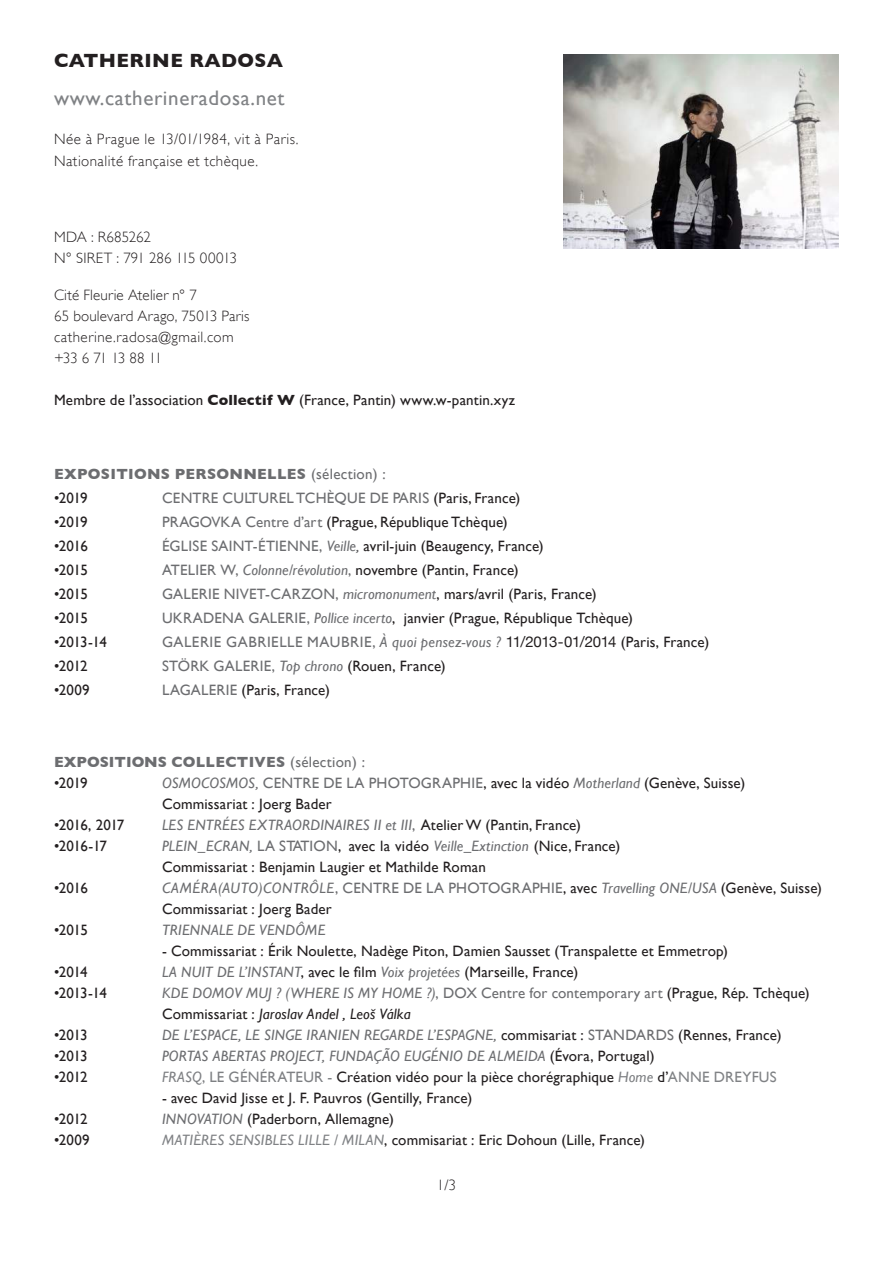
<style>
.page{position:relative;width:893px;height:1263px;background:#fff}
.page>*{position:absolute;margin:0;border:0;box-sizing:border-box;transform-origin:0 0}
.t1{font:21px "Gill Sans";letter-spacing:.03em;color:#808285}
.t2{font:700 19.5px "Gill Sans";letter-spacing:.02em;color:#231f20}
.t3{font:15px/21px "Gill Sans";letter-spacing:.01em;color:#231f20}
.t4{font:italic 15px "Gill Sans";letter-spacing:.015em;color:#6c6d70}
.t5{font:300 15px/21px "Gill Sans";letter-spacing:.025em;color:#231f20}
.t6{font:15px "Gill Sans";letter-spacing:.02em;color:#6c6d70}
.t7{font:700 15px "Gill Sans";letter-spacing:.02em;color:#6c6d70}
.t8{font:300 15px/21px "Gill Sans";letter-spacing:.005em;color:#231f20}
.t9{font:15px "Gill Sans";letter-spacing:-.03em;color:#231f20}
.s1{font-weight:700}
.s2{font-weight:400}
.s3{color:#231f20}
.s4{color:#6c6d70}
.s5{font-style:italic;color:#6c6d70}
.s6{font-style:italic;color:#57585a}
.s7{font-style:italic}
.s8{font-family:"Helvetica Neue";color:#231f20}
.s9{font-style:normal}
.s10{font-style:normal;color:#231f20}
.s11{font-style:italic;color:#7e8083}
.s12{color:#7e8083}
.s13{color:#808285}
.s14{font-style:italic;color:#808285}
</style>
<div class="page">
<img style="left:563px;top:54px;width:276px;height:194px">
<h2 class="t2" style="left:54px;top:49px;width:231px">CATHERINE RADOSA</h2>
<h1 class="t1" style="left:54px;top:85px;width:232px">www.catherineradosa.net</h1>
<p class="t5" style="left:54px;top:128px;width:246px;line-height:22.5px">Née à Prague le 13/01/1984, vit à Paris.<br>Nationalité française et tchèque.</p>
<p class="t8" style="left:54px;top:226px;width:184px">MDA : R685262<br>N° SIRET : 791 286 115 00013</p>
<p class="t5" style="left:54px;top:285px;width:197px">Cité Fleurie Atelier n° 7<br>65 boulevard Arago, 75013 Paris catherine.radosa@gmail.com +33 6 71 13 88 11</p>
<p class="t3" style="left:54px;top:389px;width:463px">Membre de l’association <span class="s1">Collectif W</span> (France, Pantin) www.w-pantin.xyz</p>
<p class="t7" style="left:54px;top:465px;width:333px">EXPOSITIONS PERSONNELLES <span class="s2">(sélection) :</span></p>
<p class="t3" style="left:54px;top:487px;width:35px">•2019</p>
<p class="t6" style="left:162px;top:489px;width:360px">CENTRE CULTUREL TCHÈQUE DE PARIS <span class="s3">(Paris, France)</span></p>
<p class="t3" style="left:54px;top:511px;width:35px">•2019</p>
<p class="t3" style="left:162px;top:511px;width:347px"><span class="s4">PRAGOVKA Centre d’art</span> (Prague, République Tchèque)</p>
<p class="t3" style="left:54px;top:535px;width:35px">•2016</p>
<p class="t3" style="left:162px;top:535px;width:383px"><span class="s4">ÉGLISE SAINT-ÉTIENNE,</span> <span class="s5">Veille</span><span class="s6">,</span> avril-juin (Beaugency, France)</p>
<p class="t3" style="left:54px;top:559px;width:35px">•2015</p>
<p class="t3" style="left:162px;top:559px;width:358px"><span class="s4">ATELIER W,</span> <span class="s5">Colonne/révolution</span><span class="s4">,</span> novembre (Pantin, France)</p>
<p class="t3" style="left:54px;top:583px;width:35px">•2015</p>
<p class="t3" style="left:162px;top:583px;width:436px"><span class="s4">GALERIE NIVET-CARZON,</span> <span class="s5">micromonument</span>, mars/avril (Paris, France)</p>
<p class="t3" style="left:54px;top:607px;width:35px">•2015</p>
<p class="t3" style="left:162px;top:607px;width:473px"><span class="s4">UKRADENA GALERIE,</span> <span class="s5">Pollice incerto</span>, janvier (Prague, République Tchèque)</p>
<p class="t3" style="left:54px;top:631px;width:54px">•2013-14</p>
<p class="t6" style="left:162px;top:633px;width:549px">GALERIE GABRIELLE MAUBRIE, <span class="s7">À quoi pensez-vous ?</span> <span class="s8">11/2013-01/2014</span> <span class="s3">(Paris, France)</span></p>
<p class="t3" style="left:54px;top:655px;width:35px">•2012</p>
<p class="t3" style="left:162px;top:655px;width:285px"><span class="s4">STÖRK GALERIE,</span> <span class="s5">Top chrono</span> (Rouen, France)</p>
<p class="t3" style="left:54px;top:679px;width:37px">•2009</p>
<p class="t3" style="left:162px;top:679px;width:169px"><span class="s4">LAGALERIE</span> (Paris, France)</p>
<p class="t7" style="left:54px;top:753px;width:312px">EXPOSITIONS COLLECTIVES <span class="s2">(sélection) :</span></p>
<p class="t3" style="left:54px;top:773px;width:35px">•2019</p>
<p class="t3" style="left:162px;top:773px;width:585px"><span class="s5">OSMOCOSMOS,</span> <span class="s4">CENTRE DE LA PHOTOGRAPHIE</span>, avec la vidéo <span class="s5">Motherland</span> (Genève, Suisse)<br>Commissariat : Joerg Bader</p>
<p class="t9" style="left:54px;top:816px;width:72px">•2016, 2017</p>
<p class="t4" style="left:162px;top:817px;width:420px">LES ENTRÉES EXTRAORDINAIRES II et III<span class="s9">,</span> <span class="s10">Atelier W (Pantin, France)</span></p>
<p class="t3" style="left:54px;top:836px;width:55px">•2016-17</p>
<p class="t3" style="left:162px;top:836px;width:460px"><span class="s5">PLEIN_ECRAN,</span> <span class="s4">LA STATION</span>, avec la vidéo <span class="s5">Veille_Extinction</span> (Nice, France)<br>Commissariat : Benjamin Laugier et Mathilde Roman</p>
<p class="t3" style="left:54px;top:878px;width:35px">•2016</p>
<p class="t3" style="left:162px;top:878px;width:661px"><span class="s5">CAMÉRA(AUTO)CONTRÔLE</span><span class="s4">, CENTRE DE LA PHOTOGRAPHIE</span>, avec <span class="s5">Travelling ONE/USA</span> (Genève, Suisse)<br>Commissariat : Joerg Bader</p>
<p class="t3" style="left:54px;top:920px;width:35px">•2015</p>
<p class="t4" style="left:162px;top:922px;width:165px">TRIENNALE DE VENDÔME</p>
<p class="t3" style="left:162px;top:941px;width:567px">- Commissariat : Érik Noulette, Nadège Piton, Damien Sausset (Transpalette et Emmetrop)</p>
<p class="t3" style="left:54px;top:962px;width:35px">•2014</p>
<p class="t4" style="left:162px;top:964px;width:418px">LA NUIT DE L’INSTANT<span class="s10">, avec le film</span> Voix projetées <span class="s10">(Marseille, France)</span></p>
<p class="t3" style="left:54px;top:983px;width:54px">•2013-14</p>
<p class="t3" style="left:162px;top:983px;width:649px"><span class="s5">KDE DOMOV MUJ ? (WHERE IS MY HOME ?)</span><span class="s4">, DOX Centre for contemporary art</span> (Prague, Rép. Tchèque)<br>Commissariat : <span class="s7">Jaroslav Andel , Leoš Válka</span></p>
<p class="t3" style="left:54px;top:1025px;width:35px">•2013</p>
<p class="t4" style="left:162px;top:1027px;width:621px">DE L’ESPACE, LE SINGE IRANIEN REGARDE L’ESPAGNE, <span class="s10">commisariat :</span> <span class="s9">STANDARDS</span> <span class="s10">(Rennes, France)</span></p>
<p class="t3" style="left:54px;top:1046px;width:35px">•2013</p>
<p class="t4" style="left:162px;top:1048px;width:494px">PORTAS ABERTAS PROJECT, FUNDAÇÃO EUGÉNIO DE ALMEIDA <span class="s10">(Évora, Portugal)</span></p>
<p class="t3" style="left:54px;top:1067px;width:35px">•2012</p>
<p class="t3" style="left:162px;top:1067px;width:616px"><span class="s11">FRASQ</span><span class="s12">, LE GÉNÉRATEUR -</span> Création vidéo pour la pièce chorégraphique <span class="s11">Home</span> d’<span class="s13">ANNE DREYFUS</span></p>
<p class="t3" style="left:162px;top:1088px;width:312px">- avec David Jisse et J. F. Pauvros (Gentilly, France)</p>
<p class="t3" style="left:54px;top:1109px;width:35px">•2012</p>
<p class="t3" style="left:162px;top:1109px;width:233px"><span class="s5">INNOVATION</span> (Paderborn, Allemagne)</p>
<p class="t3" style="left:54px;top:1130px;width:37px">•2009</p>
<p class="t3" style="left:162px;top:1130px;width:485px"><span class="s14">MATIÈRES SENSIBLES LILLE / MILAN</span>, commisariat : Eric Dohoun (Lille, France)</p>
<p class="t5" style="left:437px;top:1175px;width:21px">1/3</p>
</div>
